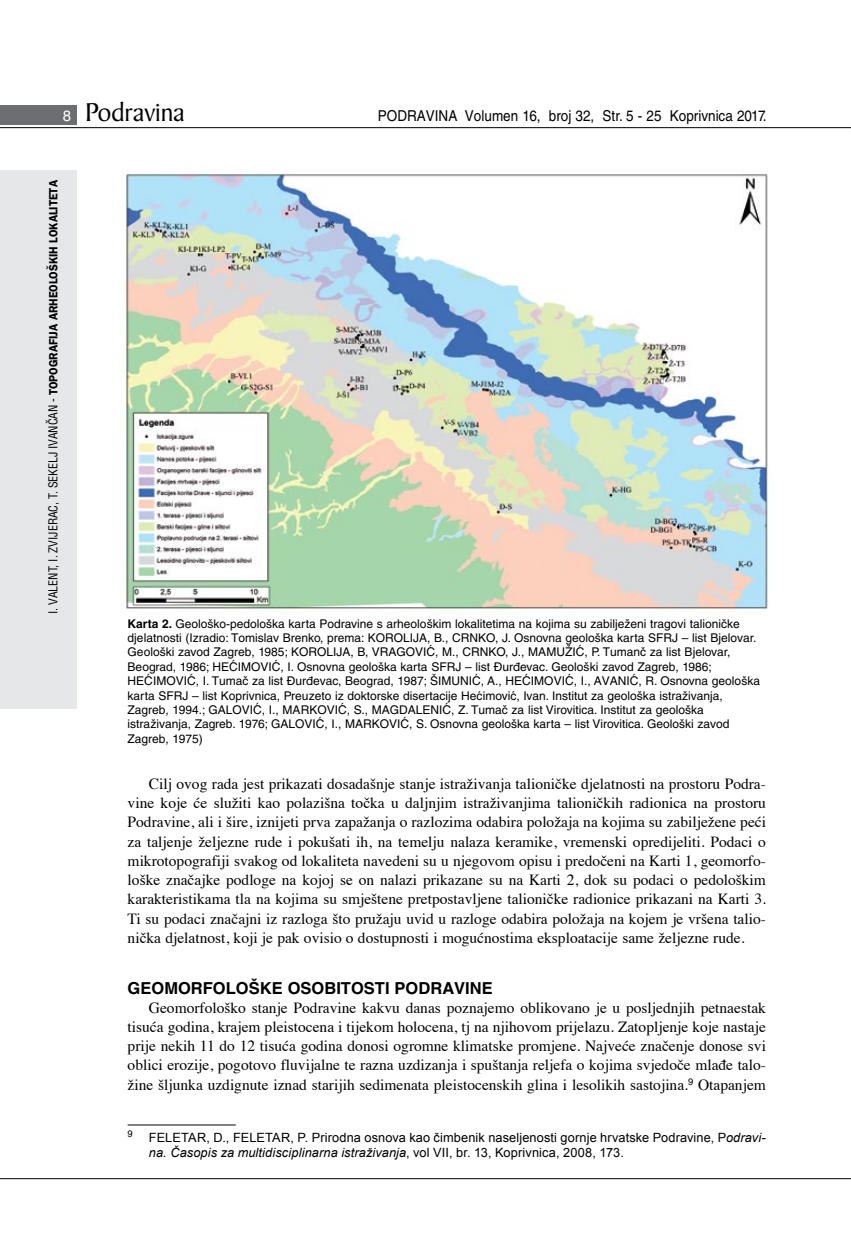
<style>
.page{position:relative;width:851px;height:1234px;background:#fff}
.page>*{position:absolute;margin:0;border:0;box-sizing:border-box;transform-origin:0 0}
.t1{font:27.6px "Baker Signet BT";color:#000}
.t2{font:700 16.5px "Helvetica LT Skin 29";color:#000}
.t3{font:15.45px/19.2px "Times";color:#000;text-align:justify}
.t4{font:15px "Helvetica LT Skin 29";color:#000;scale:.9 1}
.t5{font:12.75px/15.3px "Arial";letter-spacing:.01em;color:#000}
.t6{font:12px/14.4px "Helvetica LT Skin 29";color:#000}
.t7{font:condensed 12px "Helvetica LT Skin 29";letter-spacing:-.005em;color:#000}
.t8{font:9.45px "Helvetica LT Skin 29";color:#000}
.s1{font-family:"Helvetica LT Skin 29";font-size:15px;color:#fff}
.s2{font-family:"ITC Franklin Gothic Skin 29";font-weight:600;font-stretch:normal}
.s3{font-weight:700}
.s4{font-style:italic}
</style>
<div class="page">
<div style="left:0;top:170px;width:77px;height:538px;background:#e6e7e8"></div>
<div style="left:0;top:105px;width:77px;height:19px;background:#6d6e71"></div>
<hr style="left:0;top:127px;width:850px;height:1px;background:#000">
<hr style="left:0;top:1177px;width:850px;height:1px;background:#000">
<img style="left:121px;top:170px;width:647px;height:439px">
<hr style="left:128px;top:1124px;width:108px;height:1px;background:#000">
<h1 class="t1" style="left:63px;top:95px;width:123px"><span class="s1">8</span> Podravina</h1>
<p class="t4" style="left:378px;top:107px;width:433px">PODRAVINA Volumen 16, broj 32, Str. 5 - 25 Koprivnica 2017.</p>
<p class="t7" style="left:46px;top:614px;width:435px;rotate:-90deg">I. VALENT, I. ZVIJERAC, T. SEKELJ IVANČAN - <span class="s2">TOPOGRAFIJA ARHEOLOŠKIH LOKALITETA</span></p>
<p class="t6" style="left:128px;top:616px;width:633px"><span class="s3">Karta 2.</span> Geološko-pedološka karta Podravine s arheološkim lokalitetima na kojima su zabilježeni tragovi talioničke djelatnosti (Izradio: Tomislav Brenko, prema: KOROLIJA, B., CRNKO, J. Osnovna geološka karta SFRJ – list Bjelovar.<br>Geološki zavod Zagreb, 1985; KOROLIJA, B, VRAGOVIĆ, M., CRNKO, J., MAMUŽIĆ, P. Tumanč za list Bjelovar, Beograd, 1986; HEĆIMOVIĆ, I. Osnovna geološka karta SFRJ – list Đurđevac. Geološki zavod Zagreb, 1986; HEĆIMOVIĆ, I. Tumač za list Đurđevac, Beograd, 1987; ŠIMUNIĆ, A., HEĆIMOVIĆ, I., AVANIĆ, R. Osnovna geološka karta SFRJ – list Koprivnica, Preuzeto iz doktorske disertacije Hećimović, Ivan. Institut za geološka istraživanja, Zagreb, 1994.; GALOVIĆ, I., MARKOVIĆ, S., MAGDALENIĆ, Z. Tumač za list Virovitica. Institut za geološka istraživanja, Zagreb. 1976; GALOVIĆ, I., MARKOVIĆ, S. Osnovna geološka karta – list Virovitica. Geološki zavod Zagreb, 1975)</p>
<p class="t3" style="left:128px;top:772px;width:639px;text-indent:21px">Cilj ovog rada jest prikazati dosadašnje stanje istraživanja talioničke djelatnosti na prostoru Podra&shy;vine koje će služiti kao polazišna točka u daljnjim istraživanjima talioničkih radionica na prostoru Podravine, ali i šire, iznijeti prva zapažanja o razlozima odabira položaja na kojima su zabilježene peći za taljenje željezne rude i pokušati ih, na temelju nalaza keramike, vremenski opredijeliti. Podaci o mikrotopografiji svakog od lokaliteta navedeni su u njegovom opisu i predočeni na Karti 1, geomorfo&shy;loške značajke podloge na kojoj se on nalazi prikazane su na Karti 2, dok su podaci o pedološkim karakteristikama tla na kojima su smještene pretpostavljene talioničke radionice prikazani na Karti 3.<br>Ti su podaci značajni iz razloga što pružaju uvid u razloge odabira položaja na kojem je vršena talio&shy;nička djelatnost, koji je pak ovisio o dostupnosti i mogućnostima eksploatacije same željezne rude.</p>
<p class="t2" style="left:128px;top:977px;width:366px">GEOMORFOLOŠKE OSOBITOSTI PODRAVINE</p>
<p class="t3" style="left:128px;top:996px;width:639px;text-indent:21px">Geomorfološko stanje Podravine kakvu danas poznajemo oblikovano je u posljednjih petnaestak tisuća godina, krajem pleistocena i tijekom holocena, tj na njihovom prijelazu. Zatopljenje koje nastaje prije nekih 11 do 12 tisuća godina donosi ogromne klimatske promjene. Najveće značenje donose svi oblici erozije, pogotovo fluvijalne te razna uzdizanja i spuštanja reljefa o kojima svjedoče mlađe talo&shy;žine šljunka uzdignute iznad starijih sedimenata pleistocenskih glina i lesolikih sastojina.<sup>9</sup> Otapanjem</p>
<p class="t8" style="left:128px;top:1128px;width:7px">9</p>
<p class="t5" style="left:149px;top:1129px;width:618px">FELETAR, D., FELETAR, P. Prirodna osnova kao čimbenik naseljenosti gornje hrvatske Podravine, P<span class="s4">odravi&shy;na. Časopis za multidisciplinarna istraživanja</span>, vol VII, br. 13, Koprivnica, 2008, 173.</p>
</div>
